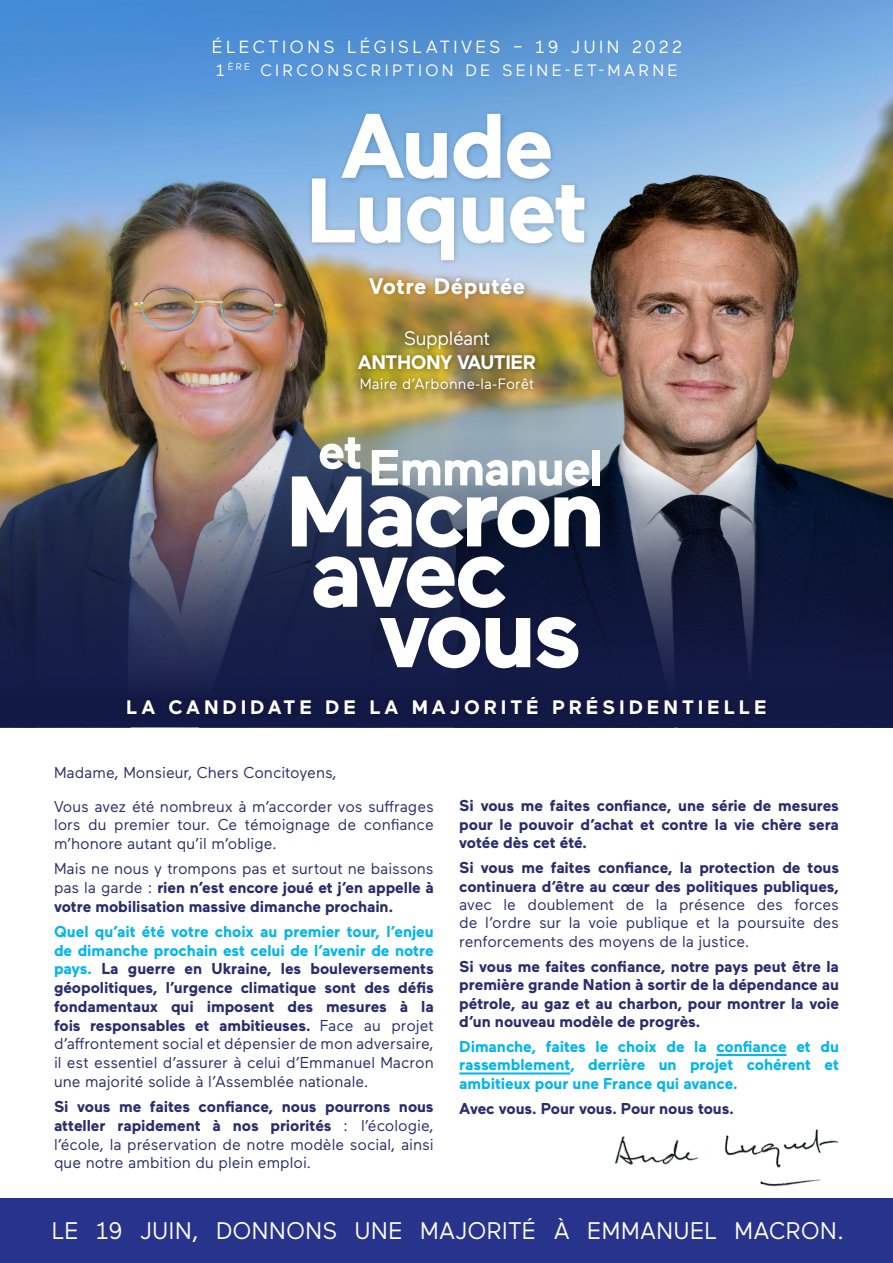
<style>
.page{position:relative;width:893px;height:1263px;background:#fff}
.page>*{position:absolute;margin:0;border:0;box-sizing:border-box;transform-origin:0 0}
.t1{font:700 91.35px/64.7px "Maax";letter-spacing:-.025em;color:#fff;text-align:center}
.t2{font:700 50.1px "Maax";color:#fff}
.t3{font:24px "Maax";letter-spacing:.025em;color:#fff}
.t4{font:700 22.5px "Maax";letter-spacing:.025em;color:#fff}
.t5{font:700 19.5px "Maax";letter-spacing:.2em;color:#fff}
.t6{font:700 19.5px "Maax";letter-spacing:-.025em;color:#fff}
.t7{font:19.5px "Maax";letter-spacing:-.025em;color:#fff}
.t8{font:17.7px "Maax";letter-spacing:.19em;color:#fff}
.t9{font:16.5px "Maax";letter-spacing:.195em;color:#fff}
.t10{font:700 15.75px/18.8px "Maax";letter-spacing:-.005em;color:#2a2d6d;text-align:justify}
.t11{font:15.75px/18.8px "Maax";color:#2a2d6d}
.t12{font:700 15.75px/18.5px "Maax";letter-spacing:-.005em;color:#00b6ed;text-align:justify}
.t13{font:15px "Maax";letter-spacing:.01em;color:#fff}
.s1{font-weight:400}
.s2{color:#00b6ed}
.s3{font-weight:700}
</style>
<div class="page">
<img style="left:0;top:0;width:893px;height:125px">
<img style="left:516px;top:122px;width:377px;height:341px">
<img style="left:0;top:125px;width:516px;height:338px">
<svg style="left:0;top:467px;width:893px;height:260px;background:#2b304e"></svg>
<div style="left:337px;top:109px;width:220px;height:76px;background:#000;opacity:.2"></div>
<div style="left:307px;top:174px;width:284px;height:92px;background:#000;opacity:.2"></div>
<div style="left:354px;top:327px;width:187px;height:69px;background:#000;opacity:.43"></div>
<svg style="left:314px;top:556px;width:192px;height:52px"></svg>
<svg style="left:380px;top:617px;width:100px;height:51px"></svg>
<svg style="left:486px;top:618px;width:44px;height:50px"></svg>
<svg style="left:536px;top:617px;width:42px;height:51px"></svg>
<svg style="left:292px;top:450px;width:308px;height:97px"></svg>
<div style="left:593px;top:450px;width:7px;height:35px;background:#fff"></div>
<div style="left:123px;top:692px;width:649px;height:28px;background:#121842"></div>
<hr style="left:716px;top:1054px;width:71px;height:2px;background:#00b6ed">
<hr style="left:459px;top:1072px;width:111px;height:2px;background:#00b6ed">
<div style="left:0;top:1199px;width:893px;height:64px;background:#28348b"></div>
<div style="left:365px;top:273px;width:165px;height:32px;background:#000;opacity:.25"></div>
<img style="left:615px;top:1129px;width:224px;height:58px">
<p class="t8" style="left:212px;top:35px;width:472px">ÉLECTIONS LÉGISLATIVES – 19 JUIN 2022</p>
<p class="t9" style="left:216px;top:59px;width:463px">1 <sup>ÈRE</sup> CIRCONSCRIPTION DE SEINE-ET-MARNE</p>
<h1 class="t1" style="left:306px;top:106px;width:284px">Aude<br>Luquet</h1>
<h3 class="t4" style="left:369px;top:269px;width:158px">Votre Députée</h3>
<p class="t7" style="left:404px;top:325px;width:88px">Suppléant</p>
<p class="t6" style="left:358px;top:347px;width:180px">ANTHONY VAUTIER</p>
<p class="t13" style="left:360px;top:374px;width:176px">Maire d’Arbonne-la-Forêt</p>
<h2 class="t2" style="left:318px;top:414px;width:46px">et</h2>
<p class="t5" style="left:126px;top:692px;width:642px">LA CANDIDATE DE LA MAJORITÉ PRÉSIDENTIELLE</p>
<p class="t11" style="left:54px;top:755px;width:381px;line-height:33.6px">Madame, Monsieur, Chers Concitoyens,<br>Vous avez été nombreux à m’accorder vos suffrages</p>
<p class="t11" style="left:54px;top:814px;width:381px">lors du premier tour. Ce témoignage de confiance m’honore autant qu’il m’oblige.</p>
<p class="t10" style="left:54px;top:858px;width:381px"><span class="s1">Mais ne nous y trompons pas et surtout ne baissons pas la garde :</span> rien n’est encore joué et j’en appelle à votre mobilisation massive dimanche prochain.</p>
<p class="t10" style="left:54px;top:921px;width:381px"><span class="s2">Quel qu’ait été votre choix au premier tour, l’enjeu de dimanche prochain est celui de l’avenir de notre pays.</span> La guerre en Ukraine, les bouleversements géopolitiques, l’urgence climatique sont des défis fondamentaux qui imposent des mesures à la fois responsables et ambitieuses. <span class="s1">Face au projet d’affrontement social et dépensier de mon adversaire, il est essentiel d’assurer à celui d’Emmanuel Macron une majorité solide à l’Assemblée nationale.</span></p>
<p class="t11" style="left:54px;top:1096px;width:381px;text-align:justify"><span class="s3">Si vous me faites confiance, nous pourrons nous atteller rapidement à nos priorités</span> : l’écologie, l’école, la préservation de notre modèle social, ainsi que notre ambition du plein emploi.</p>
<p class="t10" style="left:459px;top:795px;width:381px">Si vous me faites confiance, une série de mesures pour le pouvoir d’achat et contre la vie chère sera votée dès cet été.</p>
<p class="t10" style="left:459px;top:857px;width:381px">Si vous me faites confiance, la protection de tous continuera d’être au cœur des politiques publiques,</p>
<p class="t11" style="left:459px;top:894px;width:381px;text-align:justify">avec le doublement de la présence des forces de l’ordre sur la voie publique et la poursuite des renforcements des moyens de la justice.</p>
<p class="t10" style="left:459px;top:956px;width:381px">Si vous me faites confiance, notre pays peut être la première grande Nation à sortir de la dépendance au pétrole, au gaz et au charbon, pour montrer la voie d’un nouveau modèle de progrès.</p>
<p class="t12" style="left:459px;top:1036px;width:381px">Dimanche, faites le choix de la confiance et du rassemblement, derrière un projet cohérent et ambitieux pour une France qui avance.</p>
<p class="t10" style="left:459px;top:1097px;width:276px">Avec vous. Pour vous. Pour nous tous.</p>
<h3 class="t3" style="left:52px;top:1213px;width:794px">LE 19 JUIN, DONNONS UNE MAJORITÉ À EMMANUEL MACRON.</h3>
</div>
